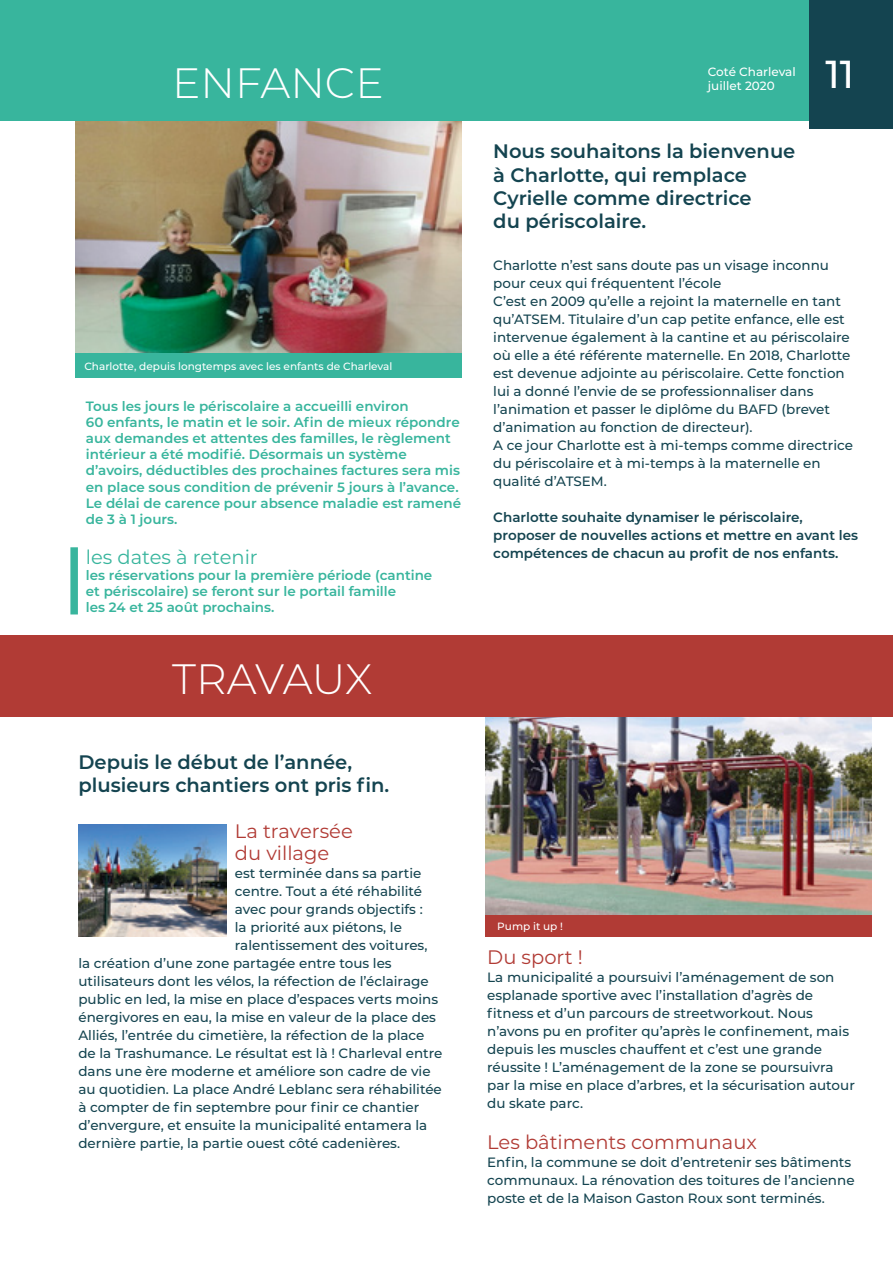
<style>
.page{position:relative;width:893px;height:1263px;background:#fff}
.page>*{position:absolute;margin:0;border:0;box-sizing:border-box;transform-origin:0 0}
.t1{font:300 42.45px "Montserrat";color:#fff}
.t2{font:500 39px "Montserrat";color:#fff}
.t3{font:600 19.5px/23.4px "Montserrat";color:#144450}
.t4{font:19.5px/22.5px "Montserrat";color:#b13b35}
.t5{font:19.5px "Montserrat";color:#38b59d}
.t6{font:500 13.5px/18px "Montserrat";color:#144450}
.t7{font:600 13.5px/16.2px "Montserrat";color:#38b59d}
.t8{font:600 13.5px/18px "Montserrat";color:#144450}
.t9{font:500 12px "Montserrat";color:#fff}
.t10{font:500 10.5px "Montserrat";color:#fff}
</style>
<div class="page">
<div style="left:75px;top:67px;width:386px;height:311px;background:#38b59d"></div>
<img style="left:75px;top:121px;width:386px;height:232px">
<div style="left:486px;top:706px;width:386px;height:230px;background:#b13b35"></div>
<img style="left:486px;top:717px;width:386px;height:197px">
<div style="left:0;top:0;width:893px;height:120px;background:#38b59d"></div>
<div style="left:0;top:636px;width:893px;height:81px;background:#b13b35"></div>
<div style="left:70px;top:547px;width:8px;height:67px;background:#38b59d"></div>
<div style="left:809px;top:0;width:84px;height:129px;background:#144450"></div>
<img style="left:78px;top:825px;width:148px;height:111px">
<p class="t1" style="left:172px;top:54px;width:213px">ENFANCE</p>
<p class="t10" style="left:84px;top:359px;width:310px">Charlotte, depuis longtemps avec les enfants de Charleval</p>
<p class="t7" style="left:86px;top:397px;width:377px">Tous les jours le périscolaire a accueilli environ<br>60 enfants, le matin et le soir. Afin de mieux répondre aux demandes et attentes des familles, le règlement intérieur a été modifié. Désormais un système d’avoirs, déductibles des prochaines factures sera mis en place sous condition de prévenir 5 jours à l’avance.<br>Le délai de carence pour absence maladie est ramené de 3 à 1 jours.</p>
<p class="t5" style="left:86px;top:543px;width:173px">les dates à retenir</p>
<p class="t7" style="left:86px;top:566px;width:348px">les réservations pour la première période (cantine et périscolaire) se feront sur le portail famille<br>les 24 et 25 août prochains.</p>
<p class="t1" style="left:172px;top:650px;width:202px">TRAVAUX</p>
<p class="t3" style="left:78px;top:749px;width:312px">Depuis le début de l’année, plusieurs chantiers ont pris fin.</p>
<p class="t4" style="left:235px;top:819px;width:119px">La traversée du village</p>
<p class="t6" style="left:235px;top:864px;width:189px;text-align:justify">est terminée dans sa partie centre. Tout a été réhabilité avec pour grands objectifs :</p>
<p class="t6" style="left:235px;top:918px;width:169px">la priorité aux piétons, le</p>
<p class="t6" style="left:235px;top:936px;width:194px">ralentissement des voitures,</p>
<p class="t6" style="left:78px;top:954px;width:315px">la création d’une zone partagée entre tous les</p>
<p class="t6" style="left:78px;top:972px;width:352px">utilisateurs dont les vélos, la réfection de l’éclairage</p>
<p class="t6" style="left:78px;top:990px;width:361px">public en led, la mise en place d’espaces verts moins</p>
<p class="t6" style="left:78px;top:1008px;width:359px">énergivores en eau, la mise en valeur de la place des</p>
<p class="t6" style="left:78px;top:1026px;width:348px">Alliés, l’entrée du cimetière, la réfection de la place</p>
<p class="t6" style="left:78px;top:1044px;width:366px">de la Trashumance. Le résultat est là ! Charleval entre</p>
<p class="t6" style="left:78px;top:1062px;width:354px">dans une ère moderne et améliore son cadre de vie</p>
<p class="t6" style="left:78px;top:1080px;width:365px">au quotidien. La place André Leblanc sera réhabilitée</p>
<p class="t6" style="left:78px;top:1098px;width:342px">à compter de fin septembre pour finir ce chantier</p>
<p class="t6" style="left:78px;top:1116px;width:350px">d’envergure, et ensuite la municipalité entamera la</p>
<p class="t6" style="left:78px;top:1134px;width:323px">dernière partie, la partie ouest côté cadenières.</p>
<p class="t9" style="left:708px;top:63px;width:89px">Coté Charleval</p>
<p class="t9" style="left:708px;top:78px;width:68px">juillet 2020</p>
<p class="t2" style="left:825px;top:47px;width:30px">11</p>
<p class="t3" style="left:493px;top:139px;width:304px">Nous souhaitons la bienvenue à Charlotte, qui remplace<br>Cyrielle comme directrice<br>du périscolaire.</p>
<p class="t6" style="left:493px;top:255px;width:337px">Charlotte n’est sans doute pas un visage inconnu pour ceux qui fréquentent l’école</p>
<p class="t6" style="left:493px;top:291px;width:359px">C’est en 2009 qu’elle a rejoint la maternelle en tant qu’ATSEM. Titulaire d’un cap petite enfance, elle est intervenue également à la cantine et au périscolaire où elle a été référente maternelle. En 2018, Charlotte est devenue adjointe au périscolaire. Cette fonction lui a donné l’envie de se professionnaliser dans l’animation et passer le diplôme du BAFD (brevet d’animation au fonction de directeur).</p>
<p class="t6" style="left:493px;top:435px;width:361px">A ce jour Charlotte est à mi-temps comme directrice du périscolaire et à mi-temps à la maternelle en qualité d’ATSEM.</p>
<p class="t8" style="left:493px;top:507px;width:366px">Charlotte souhaite dynamiser le périscolaire, proposer de nouvelles actions et mettre en avant les compétences de chacun au profit de nos enfants.</p>
<p class="t10" style="left:497px;top:919px;width:67px">Pump it up !</p>
<p class="t4" style="left:487px;top:945px;width:97px">Du sport !</p>
<p class="t6" style="left:487px;top:968px;width:369px">La municipalité a poursuivi l’aménagement de son esplanade sportive avec l’installation d’agrès de fitness et d’un parcours de streetworkout. Nous n’avons pu en profiter qu’après le confinement, mais depuis les muscles chauffent et c’est une grande réussite ! L’aménagement de la zone se poursuivra par la mise en place d’arbres, et la sécurisation autour du skate parc.</p>
<p class="t4" style="left:487px;top:1130px;width:271px">Les bâtiments communaux</p>
<p class="t6" style="left:487px;top:1152px;width:369px">Enfin, la commune se doit d’entretenir ses bâtiments communaux. La rénovation des toitures de l’ancienne poste et de la Maison Gaston Roux sont terminés.</p>
</div>
